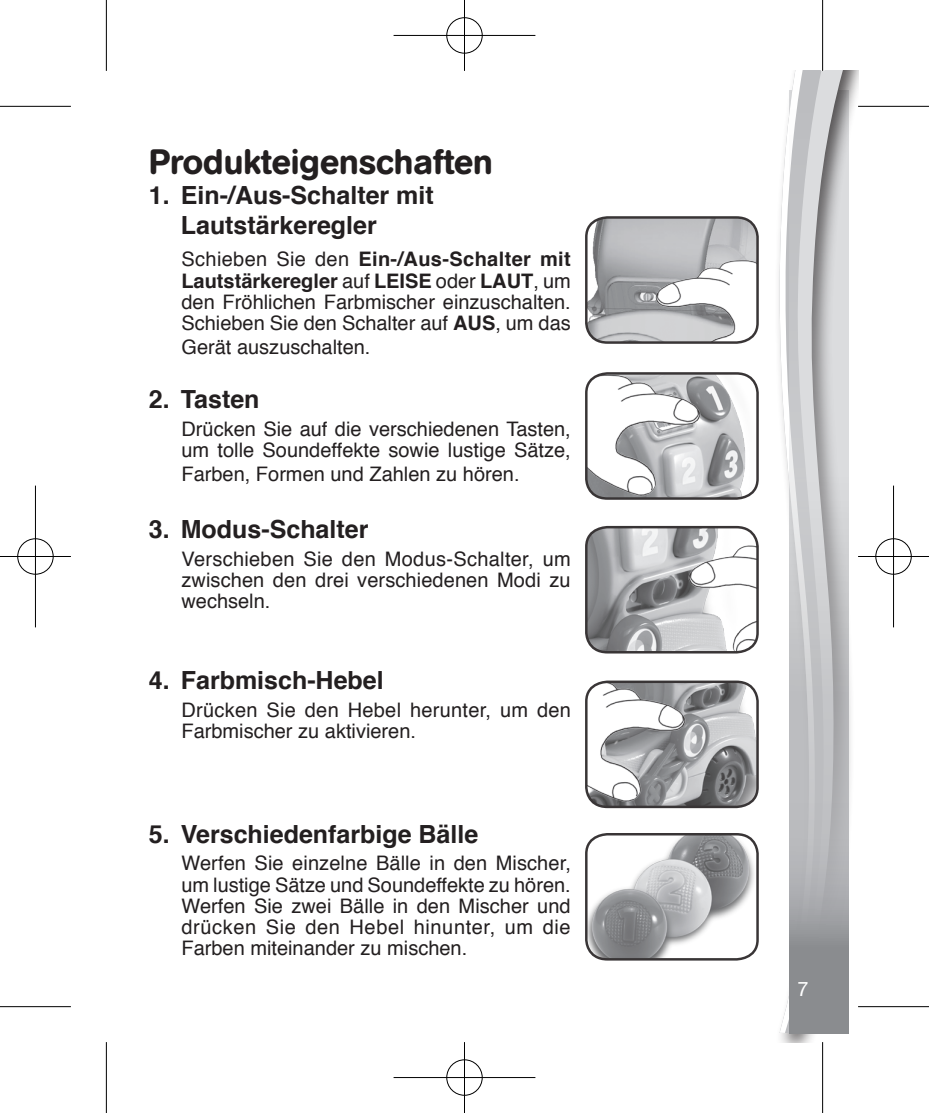
<style>
.page{position:relative;width:929px;height:1113px;background:#fff}
.page>*{position:absolute;margin:0;border:0;box-sizing:border-box;transform-origin:0 0}
.LF_Text_01{font:500 35px "AG Book Rounded";color:#231f20}
.LF_Title_01{font:700 25px "Helvetica";color:#231f20}
.LF_Text_01-2{font:20px/21.2px "Helvetica";color:#231f20;text-align:justify}
.t1{font:20px "Helvetica Neue 55 Roman";color:#fff}
.s1{font-weight:700}
</style>
<div class="page">
<svg style="left:833px;top:71px;width:23px;height:962px"></svg>
<svg style="left:779px;top:71px;width:37px;height:962px"></svg>
<svg style="left:789px;top:90px;width:59px;height:943px;background:#bbbcbe"></svg>
<img style="left:586px;top:219px;width:40px;height:123px">
<img style="left:626px;top:217px;width:131px;height:125px">
<div style="left:585px;top:216px;width:173px;height:128px;border:2px solid #231f20;border-radius:20px"></div>
<img style="left:732px;top:373px;width:25px;height:125px">
<img style="left:586px;top:375px;width:146px;height:123px">
<div style="left:585px;top:372px;width:173px;height:128px;border:2px solid #231f20;border-radius:20px"></div>
<img style="left:586px;top:528px;width:70px;height:124px">
<img style="left:656px;top:527px;width:101px;height:125px">
<div style="left:585px;top:526px;width:173px;height:127px;border:2px solid #231f20;border-radius:20px"></div>
<img style="left:717px;top:682px;width:40px;height:125px">
<img style="left:586px;top:683px;width:131px;height:124px">
<div style="left:585px;top:680px;width:173px;height:128px;border:2px solid #231f20;border-radius:20px"></div>
<img style="left:586px;top:834px;width:171px;height:125px">
<div style="left:585px;top:833px;width:173px;height:127px;border:2px solid #231f20;border-radius:20px"></div>
<svg style="left:820px;top:0;width:4px;height:71px"></svg>
<svg style="left:823px;top:1042px;width:1px;height:71px"></svg>
<hr style="left:0;top:106px;width:71px;height:1px;background:#000">
<hr style="left:857px;top:106px;width:71px;height:1px;background:#000">
<hr style="left:0;top:1006px;width:71px;height:1px;background:#000">
<hr style="left:857px;top:1006px;width:71px;height:1px;background:#000">
<hr style="left:106px;top:0;width:1px;height:71px;background:#000">
<hr style="left:106px;top:1042px;width:1px;height:71px;background:#000">
<hr style="left:822px;top:0;width:1px;height:71px;background:#000">
<hr style="left:822px;top:1042px;width:1px;height:71px;background:#000">
<div style="left:445px;top:16px;width:39px;height:39px;border:4px solid #fff;border-radius:50%"></div>
<hr style="left:393px;top:34px;width:142px;height:3px;background:#fff">
<hr style="left:462px;top:0;width:4px;height:71px;background:#fff">
<div style="left:446px;top:17px;width:36px;height:37px;border:1px solid #000;border-radius:50%"></div>
<hr style="left:393px;top:35px;width:142px;height:1px;background:#000">
<hr style="left:464px;top:0;width:1px;height:71px;background:#000">
<div style="left:445px;top:1058px;width:39px;height:39px;border:4px solid #fff;border-radius:50%"></div>
<svg style="left:394px;top:1075px;width:141px;height:4px"></svg>
<hr style="left:462px;top:1042px;width:4px;height:71px;background:#fff">
<div style="left:446px;top:1059px;width:36px;height:36px;border:1px solid #000;border-radius:50%"></div>
<hr style="left:393px;top:1077px;width:142px;height:1px;background:#000">
<hr style="left:464px;top:1042px;width:1px;height:71px;background:#000">
<div style="left:16px;top:537px;width:39px;height:39px;border:4px solid #fff;border-radius:50%"></div>
<hr style="left:0;top:555px;width:71px;height:3px;background:#fff">
<hr style="left:34px;top:485px;width:3px;height:142px;background:#fff">
<div style="left:17px;top:538px;width:37px;height:36px;border:1px solid #000;border-radius:50%"></div>
<hr style="left:0;top:556px;width:71px;height:1px;background:#000">
<hr style="left:35px;top:485px;width:1px;height:142px;background:#000">
<div style="left:873px;top:537px;width:39px;height:39px;border:4px solid #fff;border-radius:50%"></div>
<hr style="left:857px;top:555px;width:71px;height:3px;background:#fff">
<svg style="left:891px;top:485px;width:4px;height:142px"></svg>
<div style="left:875px;top:538px;width:36px;height:36px;border:1px solid #000;border-radius:50%"></div>
<hr style="left:857px;top:556px;width:71px;height:1px;background:#000">
<hr style="left:892px;top:485px;width:1px;height:142px;background:#000">
<p class="LF_Text_01" style="left:149px;top:142px;width:345px">Produkteigenschaften</p>
<p class="LF_Title_01" style="left:149px;top:175px;width:286px">1. Ein-/Aus-Schalter mit</p>
<p class="LF_Title_01" style="left:181px;top:205px;width:197px">Lautstärkeregler</p>
<p class="LF_Text_01-2" style="left:181px;top:249px;width:391px">Schieben Sie den <span class="s1">Ein-/Aus-Schalter mit Lautstärkeregler</span> auf <span class="s1">LEISE</span> oder <span class="s1">LAUT</span>, um den Fröhlichen Farbmischer einzuschalten.<br>Schieben Sie den Schalter auf <span class="s1">AUS</span>, um das</p>
<p class="LF_Text_01-2" style="left:181px;top:337px;width:190px">Gerät auszuschalten.</p>
<p class="LF_Title_01" style="left:149px;top:379px;width:112px">2. Tasten</p>
<p class="LF_Text_01-2" style="left:181px;top:418px;width:391px">Drücken Sie auf die verschiedenen Tasten, um tolle Soundeffekte sowie lustige Sätze,</p>
<p class="LF_Text_01-2" style="left:181px;top:464px;width:339px">Farben, Formen und Zahlen zu hören.</p>
<p class="LF_Title_01" style="left:149px;top:509px;width:221px">3. Modus-Schalter</p>
<p class="LF_Text_01-2" style="left:181px;top:548px;width:391px">Verschieben Sie den Modus-Schalter, um zwischen den drei verschiedenen Modi zu wechseln.</p>
<p class="LF_Title_01" style="left:149px;top:660px;width:236px">4. Farbmisch-Hebel</p>
<p class="LF_Text_01-2" style="left:181px;top:699px;width:391px">Drücken Sie den Hebel herunter, um den<br>Farbmischer zu aktivieren.</p>
<p class="LF_Title_01" style="left:149px;top:814px;width:331px">5. Verschiedenfarbige Bälle</p>
<p class="LF_Text_01-2" style="left:181px;top:853px;width:391px">Werfen Sie einzelne Bälle in den Mischer, um lustige Sätze und Soundeffekte zu hören.<br>Werfen Sie zwei Bälle in den Mischer und drücken Sie den Hebel hinunter, um die Farben miteinander zu mischen.</p>
<p class="t1" style="left:797px;top:977px;width:13px">7</p>
</div>
